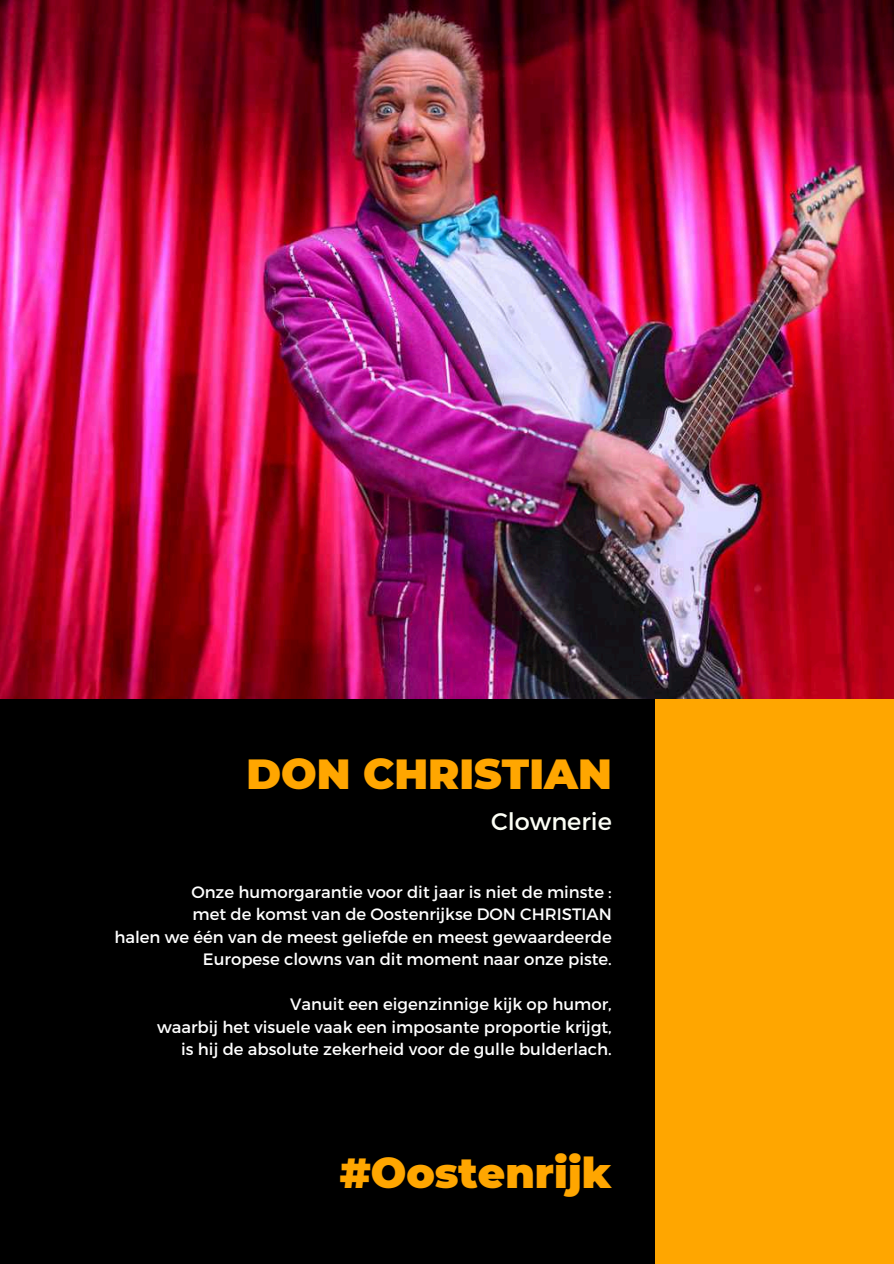
<style>
.page{position:relative;width:894px;height:1264px;background:#fff}
.page>*{position:absolute;margin:0;border:0;box-sizing:border-box;transform-origin:0 0}
.t1{font:900 42px "Montserrat";color:#ffa600}
.t2{font:24px "Montserrat";color:#fdfff6}
.t3{font:16.5px/22.5px "Montserrat";color:#fff;text-align:right}
</style>
<div class="page">
<div style="left:0;top:0;width:893px;height:1263px;background:#000"></div>
<div style="left:655px;top:0;width:238px;height:1263px;background:#ffa600"></div>
<img style="left:0;top:0;width:893px;height:699px">
<h1 class="t1" style="left:246px;top:748px;width:367px">DON CHRISTIAN</h1>
<h2 class="t2" style="left:491px;top:805px;width:122px">Clownerie</h2>
<p class="t3" style="left:114px;top:879px;width:499px">Onze humorgarantie voor dit jaar is niet de minste :<br>met de komst van de Oostenrijkse DON CHRISTIAN<br>halen we één van de meest geliefde en meest gewaardeerde Europese clowns van dit moment naar onze piste.</p>
<p class="t3" style="left:157px;top:992px;width:456px">Vanuit een eigenzinnige kijk op humor,<br>waarbij het visuele vaak een imposante proportie krijgt, is hij de absolute zekerheid voor de gulle bulderlach.</p>
<h1 class="t1" style="left:339px;top:1147px;width:273px">#Oostenrijk</h1>
</div>
